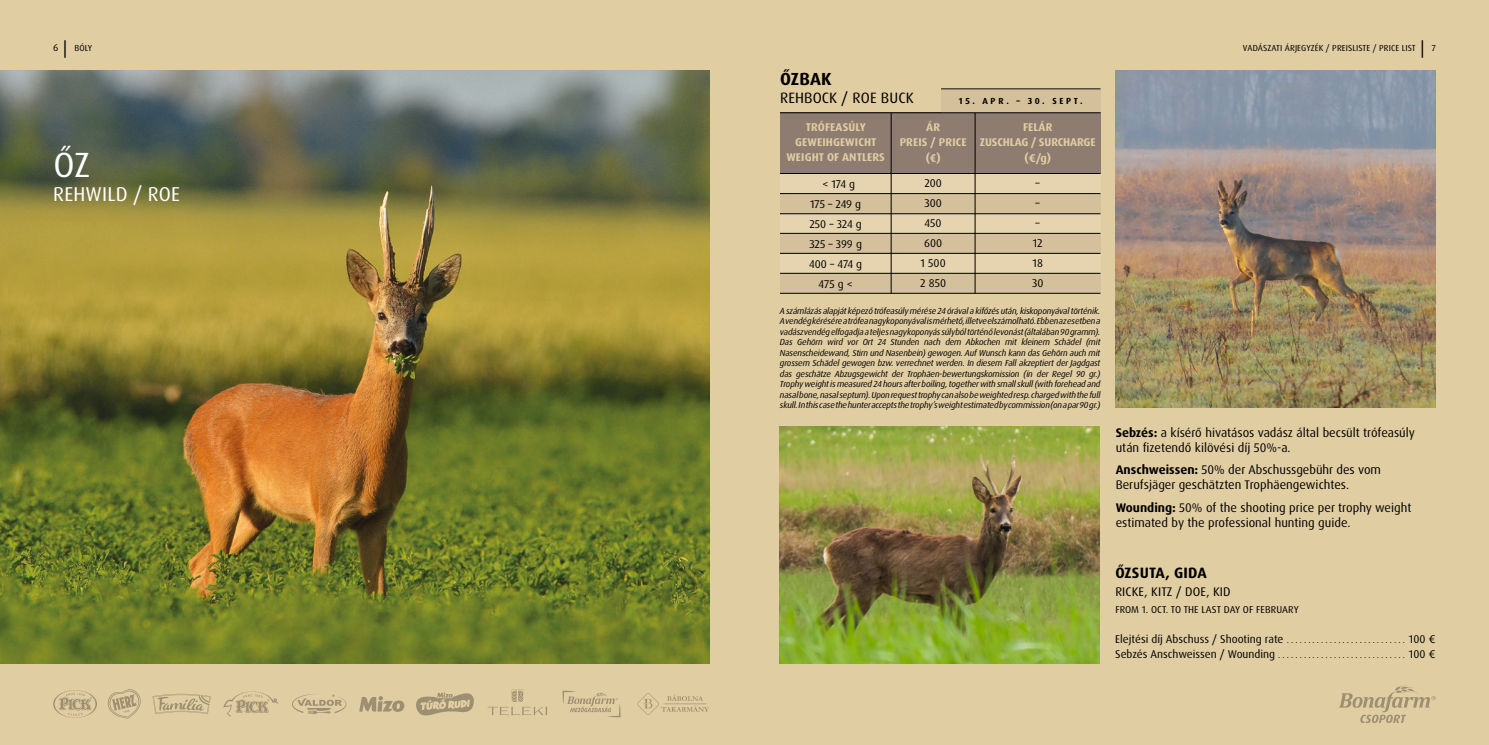
<style>
.page{position:relative;width:1489px;height:745px;background:#fff}
.page>*{position:absolute;margin:0;border:0;box-sizing:border-box;transform-origin:0 0}
.t1{font:35px "Dax Pro";color:#fff}
.t2{font:20px "Dax Pro";letter-spacing:.01em;color:#fff}
.t3{font:700 17.5px "Dax Pro";letter-spacing:.01em;color:#000}
.t4{font:15px "Dax Pro";letter-spacing:.01em;color:#000}
.t5{font:700 15px "Dax Pro";letter-spacing:.01em;color:#000}
.t6{font:12.5px/15px "Dax Pro";color:#000}
.t7{font:11.25px/20px "Dax Pro";color:#000;text-align:center}
.t8{font:700 11.25px/15px "Dax Pro";letter-spacing:.01em;color:#e1cda2;text-align:center}
.t9{font:700 11.25px/15px "Dax Pro";letter-spacing:-.01em;color:#e1cda2;text-align:center}
.t10{font:10px "Dax Pro";letter-spacing:.01em;color:#000}
.t11{font:italic 8.75px/10.5px "Dax Pro";letter-spacing:-.02em;color:#000;text-align:justify}
.t12{font:8.75px "Dax Pro";letter-spacing:.01em;color:#000}
.t13{font:700 8.75px "Dax Pro";letter-spacing:.31em;color:#000}
.s1{font-size:10px}
.s2{font-size:17.5px}
.s3{font-weight:700}
.s4{font-size:8.75px}
</style>
<div class="page">
<div style="left:0;top:0;width:744px;height:744px;background:#e1cda2"></div>
<div style="left:744px;top:0;width:744px;height:744px;background:#e1cda2"></div>
<svg style="left:1339px;top:685px;width:96px;height:37px"></svg>
<svg style="left:487px;top:689px;width:60px;height:25px"></svg>
<svg style="left:359px;top:696px;width:45px;height:15px"></svg>
<svg style="left:292px;top:694px;width:54px;height:19px"></svg>
<svg style="left:223px;top:691px;width:56px;height:25px"></svg>
<svg style="left:53px;top:690px;width:44px;height:27px"></svg>
<svg style="left:107px;top:689px;width:34px;height:29px"></svg>
<svg style="left:152px;top:693px;width:59px;height:20px"></svg>
<svg style="left:637px;top:693px;width:72px;height:21px"></svg>
<svg style="left:562px;top:690px;width:58px;height:26px"></svg>
<svg style="left:416px;top:692px;width:58px;height:24px"></svg>
<img style="left:0;top:71px;width:709px;height:592px">
<div style="left:780px;top:112px;width:320px;height:61px;background:#8f7c71"></div>
<div style="left:780px;top:193px;width:320px;height:20px;background:linear-gradient(to right,#d4c09a,#d4c09a)"></div>
<div style="left:780px;top:213px;width:320px;height:20px;background:linear-gradient(to right,#e5d4af,#e5d4af)"></div>
<div style="left:780px;top:233px;width:320px;height:20px;background:#d4c09a"></div>
<div style="left:780px;top:253px;width:320px;height:20px;background:#e5d4af"></div>
<div style="left:780px;top:273px;width:320px;height:20px;background:#d4c09a"></div>
<div style="left:780px;top:173px;width:320px;height:20px;background:#e5d4af"></div>
<hr style="left:780px;top:193px;width:320px;height:1px;background:#000">
<hr style="left:780px;top:173px;width:320px;height:1px;background:#000">
<hr style="left:780px;top:213px;width:320px;height:1px;background:#000">
<hr style="left:780px;top:233px;width:320px;height:1px;background:#000">
<hr style="left:780px;top:253px;width:320px;height:1px;background:#000">
<hr style="left:780px;top:273px;width:320px;height:1px;background:#000">
<hr style="left:780px;top:293px;width:320px;height:1px;background:#000">
<hr style="left:890px;top:113px;width:1px;height:180px;background:#000">
<hr style="left:974px;top:113px;width:1px;height:180px;background:#000">
<hr style="left:780px;top:112px;width:320px;height:1px;background:#000">
<img style="left:780px;top:426px;width:319px;height:237px">
<img style="left:1115px;top:71px;width:320px;height:336px">
<div style="left:941px;top:88px;width:159px;height:24px;background:#d4c09a"></div>
<p class="t12" style="left:53px;top:42px;width:41px"><span class="s1">6</span> <span class="s2">|</span> BÓLY</p>
<p class="t12" style="left:1242px;top:42px;width:194px">VADÁSZATI ÁRJEGYZÉK / PREISLISTE / PRICE LIST <span class="s2">|</span> 7</p>
<h1 class="t1" style="left:53px;top:142px;width:38px">ŐZ</h1>
<h2 class="t2" style="left:53px;top:181px;width:128px">REHWILD / ROE</h2>
<h3 class="t3" style="left:780px;top:67px;width:53px">ŐZBAK</h3>
<h3 class="t4" style="left:780px;top:88px;width:135px">REHBOCK / ROE BUCK</h3>
<p class="t13" style="left:958px;top:95px;width:125px">15. APR. – 30. SEPT.</p>
<p class="t8" style="left:786px;top:120px;width:100px">TRÓFEASÚLY<br>GEWEIHGEWICHT<br>WEIGHT OF ANTLERS</p>
<p class="t7" style="left:809px;top:174px;width:54px">&lt; 174 g<br>175 – 249 g<br>250 – 324 g<br>325 – 399 g<br>400 – 474 g<br>475 g &lt;</p>
<p class="t8" style="left:899px;top:120px;width:68px">ÁR<br>PREIS / PRICE (€)</p>
<p class="t7" style="left:920px;top:172px;width:27px">200<br>300<br>450<br>600<br>1 500<br>2 850</p>
<p class="t9" style="left:979px;top:120px;width:117px">FELÁR<br>ZUSCHLAG / SURCHARGE (€/g)</p>
<p class="t7" style="left:1031px;top:172px;width:13px">–<br>–<br>–<br>12<br>18<br>30</p>
<p class="t11" style="left:780px;top:305px;width:322px">A számlázás alapját képező trófeasúly mérése 24 órával a kifőzés után, kiskoponyával történik.<br>A vendég kérésére a trófea nagykoponyával is mérhető, illetve elszámolható. Ebben az esetben a vadászvendég elfogadja a teljes nagykoponyás súlyból történő levonást (általában 90 gramm).<br>Das Gehörn wird vor Ort 24 Stunden nach dem Abkochen mit kleinem Schädel (mit Nasenscheidewand, Stirn und Nasenbein) gewogen. Auf Wunsch kann das Gehörn auch mit grossem Schädel gewogen bzw. verrechnet werden. In diesem Fall akzeptiert der Jagdgast das geschätze Abzugsgewicht der Trophäen-bewertungskomission (in der Regel 90 gr.)<br>Trophy weight is measured 24 hours after boiling, together with small skull (with forehead and nasal bone, nasal septum). Upon request trophy can also be weighted resp. charged with the full skull. In this case the hunter accepts the trophy’s weight estimated by commission (on a par 90 gr.)</p>
<h3 class="t6" style="left:1115px;top:424px;width:301px"><span class="s3">Sebzés:</span> a kísérő hivatásos vadász által becsült trófeasúly után fizetendő kilövési díj 50%-a.</h3>
<h3 class="t6" style="left:1115px;top:462px;width:267px"><span class="s3">Anschweissen:</span> 50% der Abschussgebühr des vom<br>Berufsjäger geschätzten Trophäengewichtes.</h3>
<h3 class="t6" style="left:1115px;top:499px;width:297px"><span class="s3">Wounding:</span> 50% of the shooting price per trophy weight estimated by the professional hunting guide.</h3>
<h3 class="t5" style="left:1115px;top:563px;width:93px">ŐZSUTA, GIDA</h3>
<h3 class="t6" style="left:1115px;top:583px;width:117px">RICKE, KITZ / DOE, KID</h3>
<p class="t10" style="left:1115px;top:603px;width:185px">FROM 1. OCT. TO THE LAST DAY OF FEBRUARY</p>
<p class="t7" style="left:1115px;top:631px;width:322px;line-height:15px;text-align:left">Elejtési díj Abschuss / Shooting rate <span class="s4">............................</span> 100 €<br>Sebzés Anschweissen / Wounding <span class="s4">..............................</span> 100 €</p>
</div>
